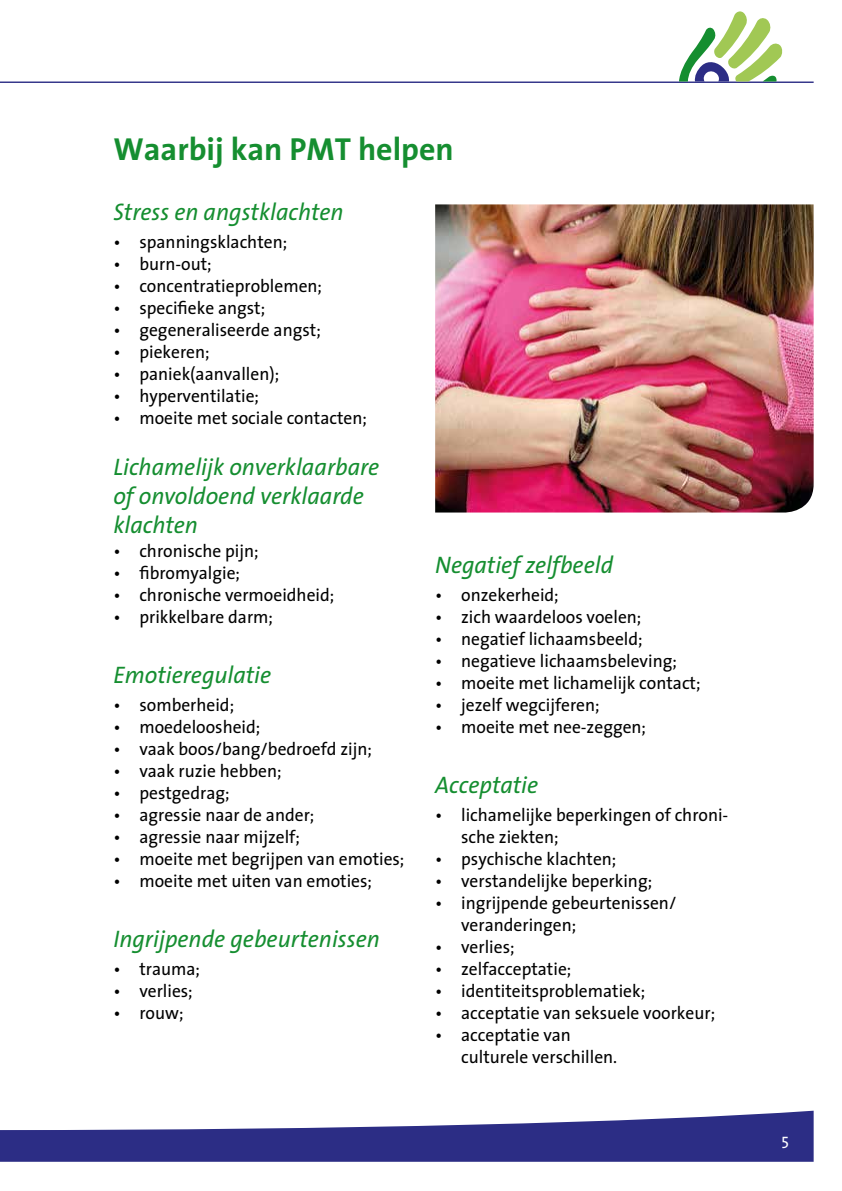
<style>
.page{position:relative;width:842px;height:1191px;background:#fff}
.page>*{position:absolute;margin:0;border:0;box-sizing:border-box;transform-origin:0 0}
.t1{font:700 32px "The Sans";color:#158e30}
.t2{font:italic 24px/28.8px "The Sans";color:#158e30}
.t3{font:18px/22px "The Sans";color:#000}
.t4{font:16px "The Sans";color:#fff}
</style>
<div class="page">
<svg style="left:0;top:1110px;width:814px;height:51px;fill:#2c2d85"></svg>
<hr style="left:0;top:81px;width:814px;height:2px;background:#2c2d85">
<svg style="left:679px;top:11px;width:104px;height:70px"></svg>
<img style="left:435px;top:204px;width:379px;height:308px">
<h1 class="t1" style="left:113px;top:123px;width:342px">Waarbij kan PMT helpen</h1>
<h2 class="t2" style="left:113px;top:197px;width:232px">Stress en angstklachten</h2>
<p class="t3" style="left:113px;top:231px;width:175px">• spanningsklachten;</p>
<p class="t3" style="left:113px;top:253px;width:100px">• burn-out;</p>
<p class="t3" style="left:113px;top:275px;width:210px">• concentratieproblemen;</p>
<p class="t3" style="left:113px;top:297px;width:153px">• specifieke angst;</p>
<p class="t3" style="left:113px;top:319px;width:209px">• gegeneraliseerde angst;</p>
<p class="t3" style="left:113px;top:341px;width:98px">• piekeren;</p>
<p class="t3" style="left:113px;top:363px;width:167px">• paniek(aanvallen);</p>
<p class="t3" style="left:113px;top:385px;width:147px">• hyperventilatie;</p>
<p class="t3" style="left:113px;top:407px;width:255px">• moeite met sociale contacten;</p>
<h2 class="t2" style="left:113px;top:452px;width:267px">Lichamelijk onverklaarbare of onvoldoend verklaarde klachten</h2>
<p class="t3" style="left:113px;top:539px;width:147px">• chronische pijn;</p>
<p class="t3" style="left:113px;top:561px;width:128px">• fibromyalgie;</p>
<p class="t3" style="left:113px;top:583px;width:222px">• chronische vermoeidheid;</p>
<p class="t3" style="left:113px;top:605px;width:161px">• prikkelbare darm;</p>
<h2 class="t2" style="left:113px;top:659px;width:159px">Emotieregulatie</h2>
<p class="t3" style="left:113px;top:693px;width:122px">• somberheid;</p>
<p class="t3" style="left:113px;top:715px;width:148px">• moedeloosheid;</p>
<p class="t3" style="left:113px;top:737px;width:260px">• vaak boos/bang/bedroefd zijn;</p>
<p class="t3" style="left:113px;top:759px;width:170px">• vaak ruzie hebben;</p>
<p class="t3" style="left:113px;top:781px;width:118px">• pestgedrag;</p>
<p class="t3" style="left:113px;top:803px;width:202px">• agressie naar de ander;</p>
<p class="t3" style="left:113px;top:825px;width:188px">• agressie naar mijzelf;</p>
<p class="t3" style="left:113px;top:847px;width:293px">• moeite met begrijpen van emoties;</p>
<p class="t3" style="left:113px;top:869px;width:260px">• moeite met uiten van emoties;</p>
<h2 class="t2" style="left:113px;top:923px;width:268px">Ingrijpende gebeurtenissen</h2>
<p class="t3" style="left:113px;top:957px;width:88px">• trauma;</p>
<p class="t3" style="left:113px;top:979px;width:81px">• verlies;</p>
<p class="t3" style="left:113px;top:1001px;width:72px">• rouw;</p>
<h2 class="t2" style="left:435px;top:549px;width:180px">Negatief zelfbeeld</h2>
<p class="t3" style="left:435px;top:583px;width:125px">• onzekerheid;</p>
<p class="t3" style="left:435px;top:605px;width:208px">• zich waardeloos voelen;</p>
<p class="t3" style="left:435px;top:627px;width:209px">• negatief lichaamsbeeld;</p>
<p class="t3" style="left:435px;top:649px;width:243px">• negatieve lichaamsbeleving;</p>
<p class="t3" style="left:435px;top:671px;width:267px">• moeite met lichamelijk contact;</p>
<p class="t3" style="left:435px;top:693px;width:166px">• jezelf wegcijferen;</p>
<p class="t3" style="left:435px;top:715px;width:212px">• moeite met nee-zeggen;</p>
<h2 class="t2" style="left:435px;top:769px;width:105px">Acceptatie</h2>
<p class="t3" style="left:461px;top:803px;width:269px;text-indent:-26px">• lichamelijke beperkingen of chroni&shy;sche ziekten;</p>
<p class="t3" style="left:435px;top:847px;width:183px">• psychische klachten;</p>
<p class="t3" style="left:435px;top:869px;width:218px">• verstandelijke beperking;</p>
<p class="t3" style="left:461px;top:891px;width:217px;text-indent:-26px">• ingrijpende gebeurtenissen/ veranderingen;</p>
<p class="t3" style="left:435px;top:935px;width:81px">• verlies;</p>
<p class="t3" style="left:435px;top:957px;width:138px">• zelfacceptatie;</p>
<p class="t3" style="left:435px;top:979px;width:212px">• identiteitsproblematiek;</p>
<p class="t3" style="left:435px;top:1001px;width:281px">• acceptatie van seksuele voorkeur;</p>
<p class="t3" style="left:461px;top:1023px;width:158px;text-indent:-26px">• acceptatie van culturele verschillen.</p>
<p class="t4" style="left:781px;top:1126px;width:9px">5</p>
</div>
